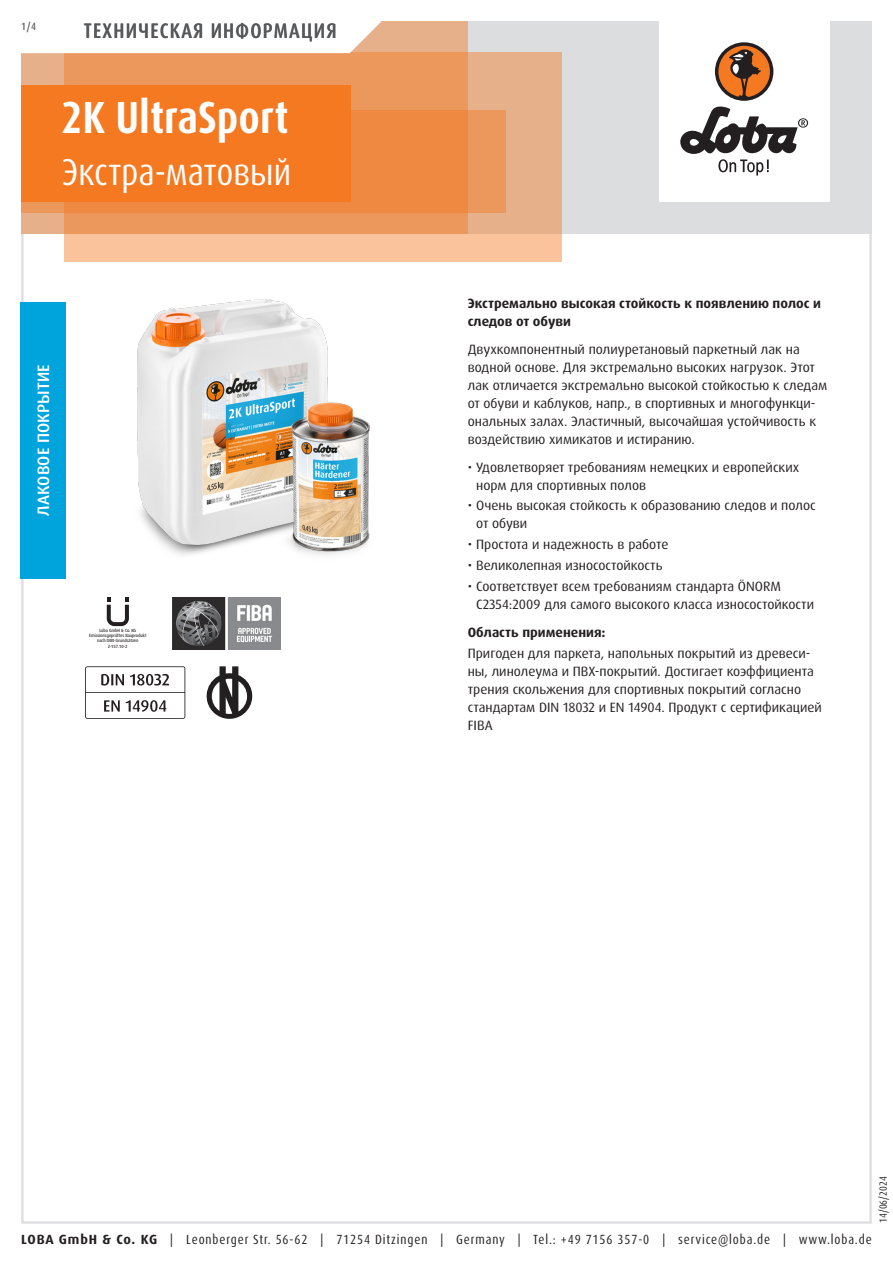
<style>
.page{position:relative;width:893px;height:1263px;background:#fff}
.page>*{position:absolute;margin:0;border:0;box-sizing:border-box;transform-origin:0 0}
.Produktname_weiss{font:700 condensed 45px "Dax Pro";color:#fff}
.Variante_weiss{font:condensed 37.5px "Dax Pro";color:#fff}
.TI{font:500 condensed 21px "Dax Pro";letter-spacing:.06em;color:#57585a}
.Produktart_Versiegelung{font:500 16.5px "Dax Pro";letter-spacing:.01em;color:#fff}
.Text{font:13.5px/18px "Dax Pro";color:#231f20}
.Text_Bold{font:700 13.5px/18px "Dax Pro";color:#231f20}
.t1{font:condensed 13.35px "Dax Pro";letter-spacing:.065em;color:#231f20}
.t2{font:condensed 10.5px "Dax Pro";color:#231f20}
.t3{font:500 condensed 10.5px "Dax Pro";color:#57585a}
.t4{font:500 expanded 4.5px/5.2px "Dax Pro";color:#231f20;text-align:center;scale:.82 1}
.s1{font-weight:700;font-stretch:normal}
</style>
<div class="page">
<svg style="left:107px;top:597px;width:22px;height:29px"></svg>
<img style="left:173px;top:597px;width:107px;height:53px">
<svg style="left:85px;top:666px;width:100px;height:53px"></svg>
<svg style="left:207px;top:666px;width:45px;height:53px"></svg>
<img style="left:137px;top:299px;width:233px;height:256px">
<div style="left:20px;top:302px;width:46px;height:276px;background:#00a4dc"></div>
<div style="left:21px;top:21px;width:851px;height:213px;background:#dcdddf"></div>
<div style="left:659px;top:0;width:170px;height:202px;background:#fff"></div>
<svg style="left:680px;top:106px;width:128px;height:70px"></svg>
<div style="left:715px;top:42px;width:58px;height:59px;background:#231f20;border-radius:50%"></div>
<svg style="left:718px;top:45px;width:52px;height:52px"></svg>
<div style="left:64px;top:52px;width:497px;height:209px;background:linear-gradient(to right,#fec79f,#efb992)"></div>
<div style="left:21px;top:111px;width:485px;height:102px;background:#ec975b"></div>
<svg style="left:21px;top:21px;width:447px;height:213px;background:#ec9355"></svg>
<svg style="left:21px;top:21px;width:411px;height:34px;background:#faede4"></svg>
<div style="left:21px;top:85px;width:330px;height:117px;background:#f47921"></div>
<p class="t3" style="left:21px;top:19px;width:16px">1/4</p>
<p class="TI" style="left:84px;top:17px;width:254px">ТЕХНИЧЕСКАЯ ИНФОРМАЦИЯ</p>
<p class="Produktname_weiss" style="left:61px;top:89px;width:229px">2K UltraSport</p>
<p class="Variante_weiss" style="left:62px;top:148px;width:231px">Экстра-матовый</p>
<p class="Produktart_Versiegelung" style="left:33px;top:516px;width:153px;rotate:-90deg">ЛАКОВОЕ ПОКРЫТИЕ</p>
<p class="t4" style="left:89px;top:628px;width:71px">Loba GmbH &amp; Co. KG<br>Emissionsgeprüftes Bauprodukt nach DIBt-Grundsätzen<br>Z-157.10-2</p>
<p class="Text_Bold" style="left:468px;top:295px;width:355px">Экстремально высокая стойкость к появлению полос и следов от обуви</p>
<p class="Text" style="left:468px;top:340px;width:361px">Двухкомпонентный полиуретановый паркетный лак на водной основе. Для экстремально высоких нагрузок. Этот лак отличается экстремально высокой стойкостью к следам от обуви и каблуков, напр., в спортивных и многофункци&shy;ональных залах. Эластичный, высочайшая устойчивость к воздействию химикатов и истиранию.</p>
<p class="Text" style="left:476px;top:458px;width:324px;text-indent:-9px">• Удовлетворяет требованиям немецких и европейских норм для спортивных полов</p>
<p class="Text" style="left:476px;top:497px;width:341px;text-indent:-9px">• Очень высокая стойкость к образованию следов и полос от обуви</p>
<p class="Text" style="left:468px;top:536px;width:202px">• Простота и надежность в работе</p>
<p class="Text" style="left:468px;top:557px;width:196px">• Великолепная износостойкость</p>
<p class="Text" style="left:476px;top:578px;width:339px;text-indent:-9px">• Соответствует всем требованиям стандарта ÖNORM<br>C2354:2009 для самого высокого класса износостойкости</p>
<p class="Text_Bold" style="left:468px;top:623px;width:139px">Область применения:</p>
<p class="Text" style="left:468px;top:645px;width:356px">Пригоден для паркета, напольных покрытий из древеси&shy;ны, линолеума и ПВХ-покрытий. Достигает коэффициента трения скольжения для спортивных покрытий согласно стандартам DIN 18032 и EN 14904. Продукт с сертификацией FIBA</p>
<p class="t2" style="left:876px;top:1222px;width:48px;rotate:-90deg">14/06/2024</p>
<p class="t1" style="left:21px;top:1230px;width:852px"><span class="s1">LOBA GmbH &amp; Co. KG</span> | Leonberger Str. 56-62 | 71254 Ditzingen | Germany | Tel.: +49 7156 357-0 | service@loba.de | www.loba.de</p>
</div>
